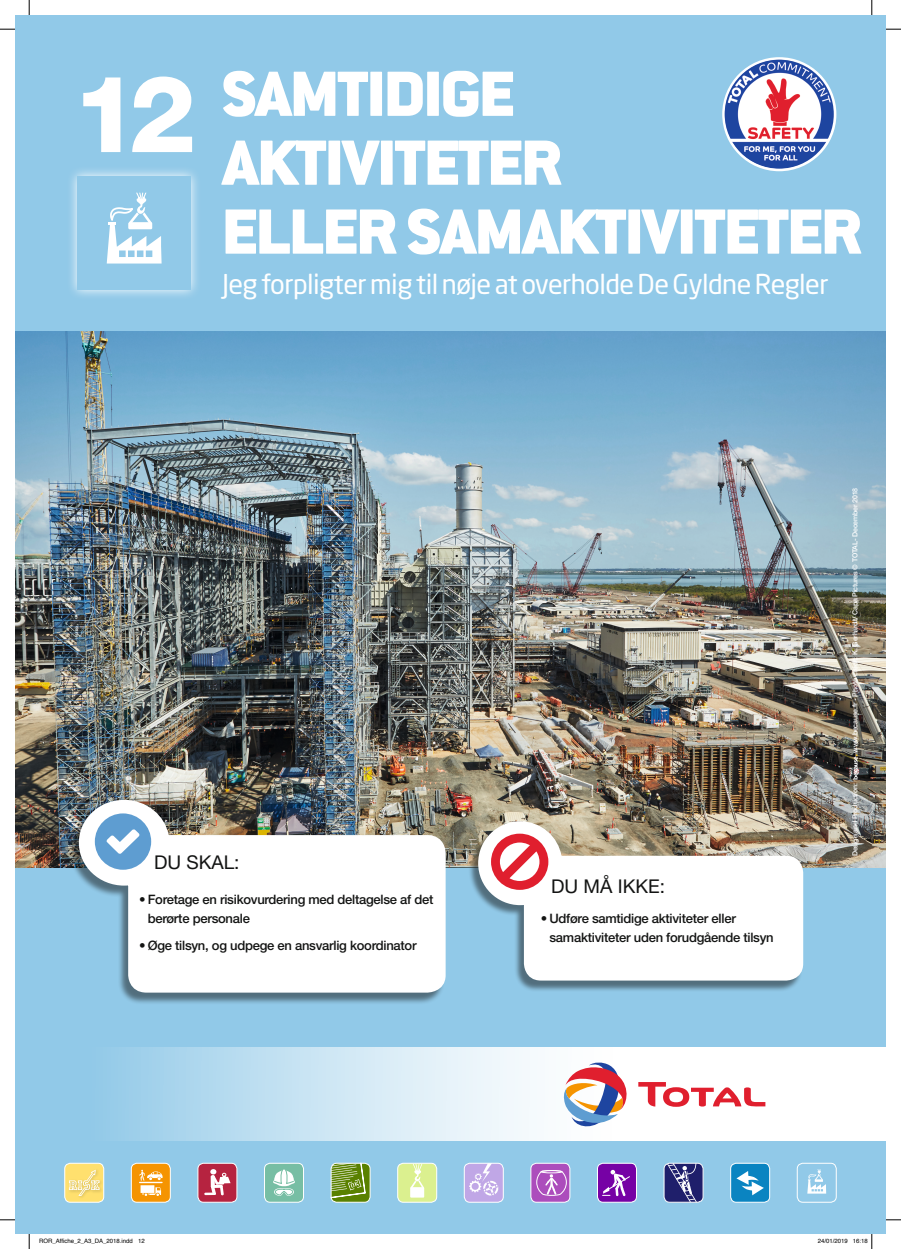
<style>
.page{position:relative;width:901px;height:1249px;background:#fff}
.page>*{position:absolute;margin:0;border:0;box-sizing:border-box;transform-origin:0 0}
.chiffre{font:800 107px "Helvetica Neue LT Std";color:#fff}
.titre{font:900 70px/68.9px "Conduit ITC Std";letter-spacing:-.02em;color:#fff}
.t1{font:27px "Neo Sans Pro";letter-spacing:-.02em;color:#fff}
.t2{font:19px "Helvetica Neue LT Std";color:#131413}
.t3{font:500 13px/19px "Helvetica Neue LT Std";letter-spacing:-.02em;color:#131413}
.t4{font:500 7px "Helvetica Neue LT Std";letter-spacing:-.02em;color:#fff}
.t5{font:6px "Helvetica";color:#000}
</style>
<div class="page">
<div style="left:15px;top:15px;width:870px;height:1219px;background:#91c9e8"></div>
<img style="left:15px;top:332px;width:870px;height:535px">
<svg style="left:71px;top:170px;width:126px;height:126px;fill:#abd5ed"></svg>
<div style="left:77px;top:177px;width:114px;height:113px;background:#91c9e8"></div>
<svg style="left:107px;top:193px;width:54px;height:71px"></svg>
<div style="left:468px;top:823px;width:334px;height:169px;background:#131413;opacity:.5"></div>
<svg style="left:477px;top:820px;width:326px;height:161px;background:#e3e4e2"></svg>
<svg style="left:488px;top:830px;width:63px;height:63px;background:#f09ea5"></svg>
<div style="left:68px;top:802px;width:377px;height:203px;background:#131413;opacity:.5"></div>
<svg style="left:78px;top:799px;width:368px;height:194px;background:#dde1e2"></svg>
<div style="left:95px;top:813px;width:56px;height:57px;background:#5e9dd1;border-radius:50%"></div>
<svg style="left:106px;top:829px;width:34px;height:25px"></svg>
<svg style="left:852px;top:754px;width:5px;height:25px"></svg>
<svg style="left:129px;top:1048px;width:756px;height:93px;background:#e0eff8"></svg>
<svg style="left:638px;top:1082px;width:127px;height:25px;background:#f3a9af"></svg>
<svg style="left:563px;top:1061px;width:67px;height:70px;background:#cbb1ba"></svg>
<svg style="left:722px;top:57px;width:114px;height:114px"></svg>
<img style="left:724px;top:60px;width:109px;height:109px;border-radius:55px">
<div style="left:65px;top:1163px;width:39px;height:39px;background:#ffe06e;border-radius:6px"></div>
<div style="left:64px;top:1163px;width:40px;height:40px;border:1px solid #fff;border-radius:6px"></div>
<div style="left:131px;top:1163px;width:39px;height:39px;background:#f59401;border-radius:6px"></div>
<div style="left:131px;top:1163px;width:40px;height:40px;border:1px solid #fff;border-radius:6px"></div>
<svg style="left:139px;top:1170px;width:24px;height:26px"></svg>
<div style="left:198px;top:1163px;width:39px;height:39px;background:#b62340;border-radius:6px"></div>
<div style="left:197px;top:1163px;width:40px;height:40px;border:1px solid #fff;border-radius:6px"></div>
<svg style="left:204px;top:1169px;width:26px;height:26px"></svg>
<div style="left:264px;top:1163px;width:39px;height:39px;background:#77bea4;border-radius:6px"></div>
<div style="left:264px;top:1163px;width:40px;height:40px;border:1px solid #fff;border-radius:6px"></div>
<svg style="left:273px;top:1170px;width:22px;height:26px"></svg>
<div style="left:397px;top:1163px;width:39px;height:39px;background:#dbf08f;border-radius:6px"></div>
<div style="left:397px;top:1163px;width:40px;height:40px;border:1px solid #fff;border-radius:6px"></div>
<div style="left:410px;top:1187px;width:14px;height:11px;background:#fff"></div>
<svg style="left:410px;top:1164px;width:14px;height:25px"></svg>
<div style="left:464px;top:1163px;width:39px;height:39px;background:#c0a7e6;border-radius:6px"></div>
<div style="left:463px;top:1163px;width:40px;height:40px;border:1px solid #fff;border-radius:6px"></div>
<svg style="left:469px;top:1163px;width:30px;height:33px"></svg>
<div style="left:530px;top:1163px;width:39px;height:39px;background:#ac4dbc;border-radius:6px"></div>
<div style="left:530px;top:1163px;width:40px;height:40px;border:1px solid #fff;border-radius:6px"></div>
<svg style="left:536px;top:1170px;width:31px;height:26px"></svg>
<div style="left:540px;top:1170px;width:22px;height:3px;border:1px solid #fff;border-radius:50%"></div>
<div style="left:597px;top:1163px;width:39px;height:39px;background:#7601a5;border-radius:6px"></div>
<div style="left:596px;top:1163px;width:40px;height:40px;border:1px solid #fff;border-radius:6px"></div>
<svg style="left:602px;top:1170px;width:28px;height:26px"></svg>
<svg style="left:665px;top:1163px;width:37px;height:39px"></svg>
<div style="left:663px;top:1163px;width:40px;height:40px;border:1px solid #fff;border-radius:6px"></div>
<div style="left:730px;top:1163px;width:39px;height:39px;background:#0a84c1;border-radius:6px"></div>
<div style="left:730px;top:1163px;width:40px;height:40px;border:1px solid #fff;border-radius:6px"></div>
<svg style="left:736px;top:1171px;width:27px;height:24px"></svg>
<div style="left:796px;top:1163px;width:40px;height:40px;border:1px solid #fff;border-radius:6px"></div>
<div style="left:331px;top:1163px;width:39px;height:39px;background:#5a8100;border-radius:6px"></div>
<div style="left:330px;top:1163px;width:40px;height:40px;border:1px solid #fff;border-radius:6px"></div>
<svg style="left:330px;top:1163px;width:35px;height:35px"></svg>
<svg style="left:807px;top:1169px;width:18px;height:25px"></svg>
<div style="left:90px;top:1179px;width:13px;height:15px;background:#131413;opacity:.2"></div>
<div style="left:82px;top:1168px;width:17px;height:25px;background:#131413;opacity:.2"></div>
<div style="left:77px;top:1186px;width:13px;height:13px;background:#fbdc6c"></div>
<svg style="left:69px;top:1170px;width:30px;height:26px"></svg>
<svg style="left:0;top:29px;width:15px;height:1px"></svg>
<svg style="left:885px;top:29px;width:15px;height:1px"></svg>
<svg style="left:0;top:1219px;width:15px;height:2px"></svg>
<svg style="left:885px;top:1219px;width:15px;height:2px"></svg>
<svg style="left:29px;top:0;width:1px;height:15px"></svg>
<svg style="left:29px;top:1234px;width:1px;height:15px"></svg>
<svg style="left:871px;top:0;width:1px;height:15px"></svg>
<svg style="left:871px;top:1234px;width:1px;height:15px"></svg>
<p class="chiffre" style="left:72px;top:50px;width:126px">12</p>
<p class="titre" style="left:222px;top:60px;width:641px">SAMTIDIGE<br>AKTIVITETER<br>ELLER SAMAKTIVITETER</p>
<p class="t1" style="left:222px;top:268px;width:608px">Jeg forpligter mig til nøje at overholde De Gyldne Regler</p>
<p class="t2" style="left:154px;top:851px;width:87px">DU SKAL:</p>
<p class="t3" style="left:148px;top:890px;width:287px;text-indent:-9px">• Foretage en risikovurdering med deltagelse af det berørte personale</p>
<p class="t3" style="left:139px;top:936px;width:279px">• Øge tilsyn, og udpege en ansvarlig koordinator</p>
<p class="t2" style="left:551px;top:875px;width:115px">DU MÅ IKKE:</p>
<p class="t3" style="left:549px;top:909px;width:225px;text-indent:-9px">• Udføre samtidige aktiviteter eller samaktiviteter uden forudgående tilsyn</p>
<p class="t4" style="left:850px;top:753px;width:267px;rotate:-90deg">www.because.fr - Photo credit: K. Gerhardt/ Capa Pictures © TOTAL- December 2018</p>
<p class="t4" style="left:850px;top:856px;width:75px;rotate:-90deg">Design and Production:</p>
<p class="t5" style="left:39px;top:1236px;width:107px">ROR_Affiche_2_A3_DA_2018.indd 12</p>
<p class="t5" style="left:817px;top:1236px;width:52px">24/01/2019 16:18</p>
</div>
